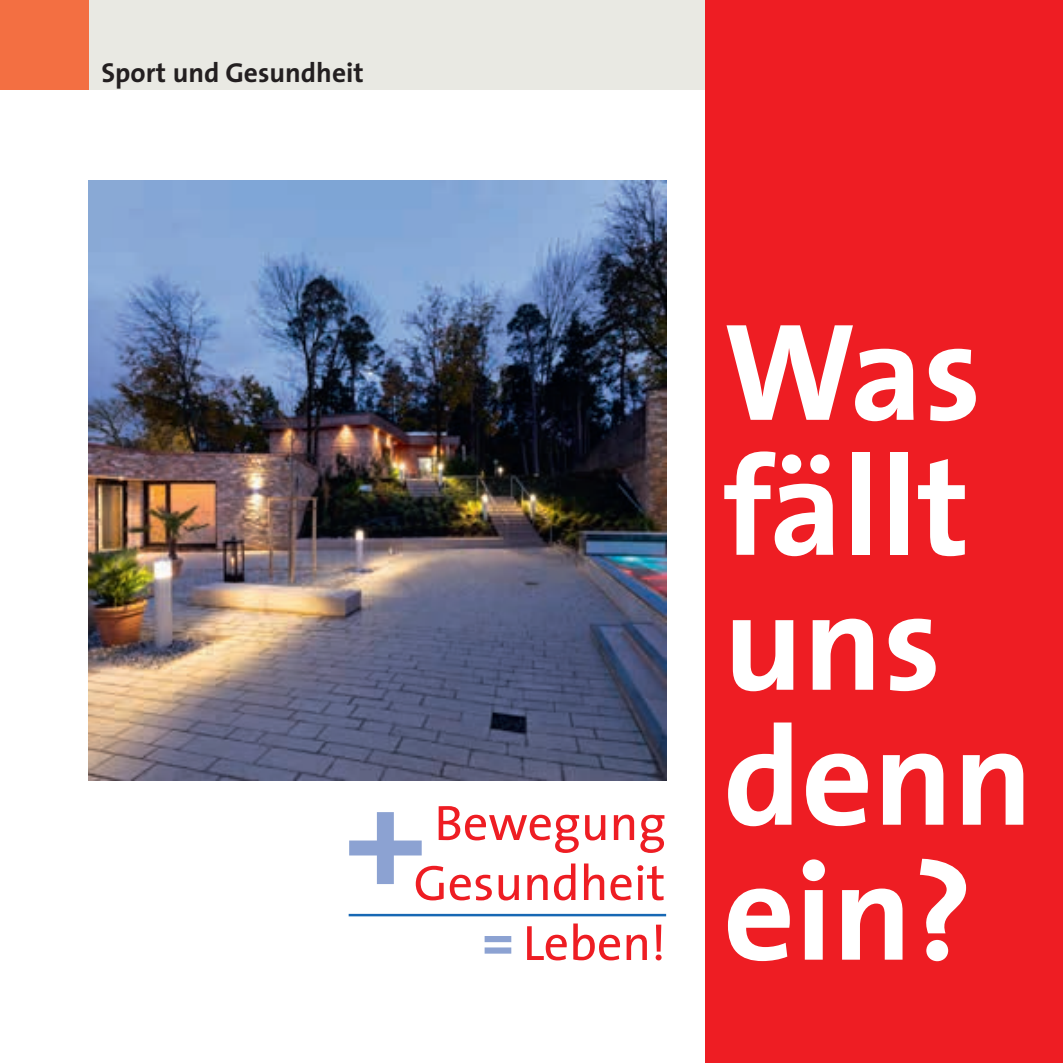
<style>
.page{position:relative;width:1063px;height:1063px;background:#fff}
.page>*{position:absolute;margin:0;border:0;box-sizing:border-box;transform-origin:0 0}
.t1{font:700 140px/135px "The Sans";color:#fff}
.t2{font:700 140px "The Sans";color:#8ca2d2}
.t3{font:700 60px "The Sans";color:#8ca2d2}
.t4{font:50px/60px "The Sans";color:#ee1d23;text-align:right}
.t5{font:700 27.5px "The Sans";color:#231f20}
</style>
<div class="page">
<div style="left:705px;top:0;width:358px;height:1063px;background:#ee1d23"></div>
<div style="left:89px;top:0;width:616px;height:90px;background:#e9e9e3"></div>
<div style="left:0;top:0;width:89px;height:90px;background:#f36f42"></div>
<img style="left:89px;top:180px;width:577px;height:600px">
<hr style="left:349px;top:914px;width:317px;height:2px;background:#1768b4">
<p class="t5" style="left:101px;top:49px;width:264px">Sport und Gesundheit</p>
<p class="t4" style="left:414px;top:792px;width:254px">Bewegung<br>Gesundheit<br>Leben!</p>
<h1 class="t2" style="left:346px;top:720px;width:81px">+</h1>
<p class="t3" style="left:481px;top:890px;width:36px">=</p>
<h1 class="t1" style="left:723px;top:302px;width:311px">Was fällt uns denn ein?</h1>
</div>
